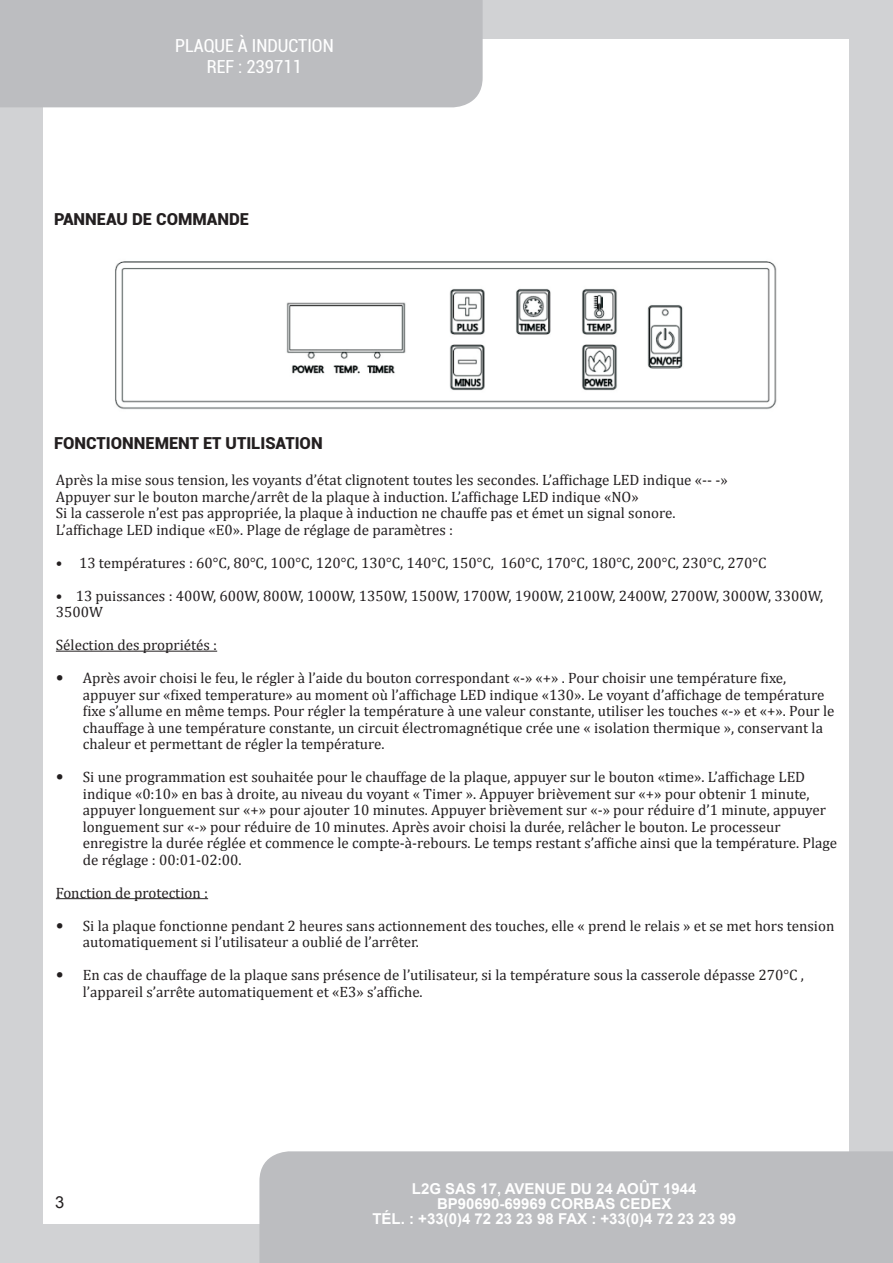
<style>
.page{position:relative;width:893px;height:1263px;background:#d1d2d4}
.page>*{position:absolute;margin:0;border:0;box-sizing:border-box;transform-origin:0 0}
.t1{font:condensed 18px/21px "Roboto";color:#fff;text-align:center}
.paragraphe{font:900 16.5px "Roboto";color:#231f20}
.t2{font:16.5px "Arial";color:#231f20}
.paragraphe-2{font:15px/16.5px "Cambria";color:#231f20}
.t3{font:700 15px/15px "Arial";color:#fff;text-align:center}
.s1{font-size:18px}
</style>
<div class="page">
<div style="left:44px;top:39px;width:805px;height:1185px;background:#fff"></div>
<div style="left:0;top:0;width:483px;height:107px;background:#bcbdc0"></div>
<div style="left:259px;top:1151px;width:634px;height:112px;background:#bcbdc0"></div>
<img style="left:115px;top:261px;width:662px;height:149px">
<hr style="left:56px;top:651px;width:161px;height:1px;background:#231f20">
<hr style="left:56px;top:898px;width:152px;height:1px;background:#231f20">
<p class="t1" style="left:175px;top:35px;width:160px">PLAQUE À INDUCTION<br>REF : 239711</p>
<p class="paragraphe" style="left:54px;top:207px;width:197px">PANNEAU DE COMMANDE</p>
<p class="paragraphe" style="left:54px;top:431px;width:270px">FONCTIONNEMENT ET UTILISATION</p>
<p class="paragraphe-2" style="left:56px;top:472px;width:673px">Après la mise sous tension, les voyants d’état clignotent toutes les secondes. L’affichage LED indique «-- -»</p>
<p class="paragraphe-2" style="left:56px;top:488px;width:584px">Appuyer sur le bouton marche/arrêt de la plaque à induction. L’affichage LED indique «NO»</p>
<p class="paragraphe-2" style="left:56px;top:505px;width:621px">Si la casserole n’est pas appropriée, la plaque à induction ne chauffe pas et émet un signal sonore.</p>
<p class="paragraphe-2" style="left:56px;top:521px;width:399px">L’affichage LED indique «E0». Plage de réglage de paramètres :</p>
<p class="paragraphe-2" style="left:56px;top:554px;width:712px">• 13 températures : 60°C, 80°C, 100°C, 120°C, 130°C, 140°C, 150°C, 160°C, 170°C, 180°C, 200°C, 230°C, 270°C</p>
<p class="paragraphe-2" style="left:56px;top:587px;width:769px">• 13 puissances : 400W, 600W, 800W, 1000W, 1350W, 1500W, 1700W, 1900W, 2100W, 2400W, 2700W, 3000W, 3300W,<br>3500W</p>
<p class="paragraphe-2" style="left:56px;top:637px;width:163px">Sélection des propriétés :</p>
<p class="paragraphe-2" style="left:83px;top:670px;width:753px;text-indent:-27px"><span class="s1">•</span> Après avoir choisi le feu, le régler à l’aide du bouton correspondant «-» «+» . Pour choisir une température fixe, appuyer sur «fixed temperature» au moment où l’affichage LED indique «130». Le voyant d’affichage de température fixe s’allume en même temps. Pour régler la température à une valeur constante, utiliser les touches «-» et «+». Pour le chauffage à une température constante, un circuit électromagnétique crée une « isolation thermique », conservant la chaleur et permettant de régler la température.</p>
<p class="paragraphe-2" style="left:83px;top:769px;width:756px;text-indent:-27px"><span class="s1">•</span> Si une programmation est souhaitée pour le chauffage de la plaque, appuyer sur le bouton «time». L’affichage LED indique «0:10» en bas à droite, au niveau du voyant « Timer ». Appuyer brièvement sur «+» pour obtenir 1 minute, appuyer longuement sur «+» pour ajouter 10 minutes. Appuyer brièvement sur «-» pour réduire d’1 minute, appuyer longuement sur «-» pour réduire de 10 minutes. Après avoir choisi la durée, relâcher le bouton. Le processeur enregistre la durée réglée et commence le compte-à-rebours. Le temps restant s’affiche ainsi que la température. Plage de réglage : 00:01-02:00.</p>
<p class="paragraphe-2" style="left:56px;top:884px;width:154px">Fonction de protection :</p>
<p class="paragraphe-2" style="left:83px;top:917px;width:753px;text-indent:-27px"><span class="s1">•</span> Si la plaque fonctionne pendant 2 heures sans actionnement des touches, elle « prend le relais » et se met hors tension automatiquement si l’utilisateur a oublié de l’arrêter.</p>
<p class="paragraphe-2" style="left:83px;top:967px;width:722px;text-indent:-27px"><span class="s1">•</span> En cas de chauffage de la plaque sans présence de l’utilisateur, si la température sous la casserole dépasse 270°C , l’appareil s’arrête automatiquement et «E3» s’affiche.</p>
<p class="t2" style="left:55px;top:1191px;width:11px">3</p>
<p class="t3" style="left:372px;top:1181px;width:365px">L2G SAS 17, AVENUE DU 24 AOÛT 1944<br>BP90690-69969 CORBAS CEDEX<br>TÉL. : +33(0)4 72 23 23 98 FAX : +33(0)4 72 23 23 99</p>
</div>
